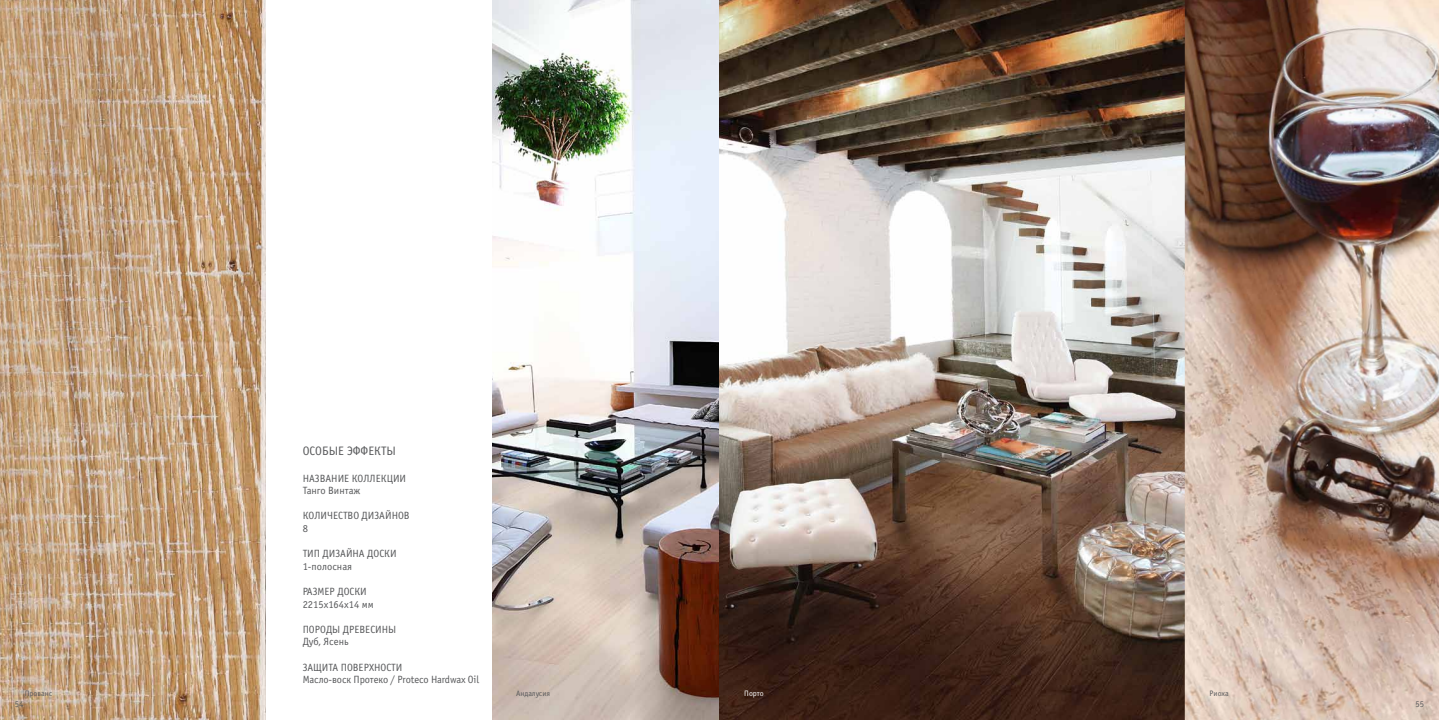
<style>
.page{position:relative;width:1439px;height:720px;background:#fff}
.page>*{position:absolute;margin:0;border:0;box-sizing:border-box;transform-origin:0 0}
.t1{font:12.25px "Officina Sans C";color:#58595b}
.t2{font:10.5px/12.6px "Officina Sans C";color:#58595b}
.t3{font:8.75px "Officina Sans ITC Pro";color:#58595b}
.t4{font:7.88px "Officina Sans C";color:#58595b}
.t5{font:7.88px "Officina Sans C";color:#fff}
</style>
<div class="page">
<img style="left:492px;top:0;width:692px;height:719px">
<img style="left:0;top:0;width:265px;height:719px">
<img style="left:1184px;top:0;width:255px;height:719px">
<p class="t1" style="left:303px;top:444px;width:92px">Особы е эффекты</p>
<p class="t2" style="left:303px;top:471px;width:7px">НАЗВАНИЕ</p>
<p class="t2" style="left:303px;top:471px;width:97px;text-indent:49px">КОЛЛЕКЦИИ<br>Танго В интаж</p>
<p class="t2" style="left:303px;top:509px;width:47px">КОЛИ ЧЕСТВО</p>
<p class="t2" style="left:362px;top:509px;width:13px">ДИЗАЙНОВ</p>
<p class="t2" style="left:303px;top:522px;width:7px">8</p>
<p class="t2" style="left:303px;top:547px;width:33px">ТИ П ДИЗАЙНА</p>
<p class="t2" style="left:367px;top:547px;width:29px">ДОСКИ</p>
<p class="t2" style="left:303px;top:560px;width:51px">1-полосная</p>
<p class="t2" style="left:303px;top:585px;width:73px">Размер доски<br>2215x164x14 мм</p>
<p class="t2" style="left:303px;top:623px;width:93px">Породы древесины<br>Дуб, Ясень</p>
<p class="t2" style="left:303px;top:660px;width:178px">Защита поверхности<br>Масло-воск Протеко / Proteco Hardwax Oil</p>
<p class="t4" style="left:25px;top:689px;width:29px">Прованс</p>
<p class="t4" style="left:516px;top:689px;width:36px">Андалусия</p>
<p class="t5" style="left:744px;top:689px;width:21px">Порто</p>
<p class="t4" style="left:1209px;top:689px;width:21px">Риоха</p>
<p class="t3" style="left:15px;top:699px;width:10px">54</p>
<p class="t3" style="left:1415px;top:699px;width:10px">55</p>
</div>
